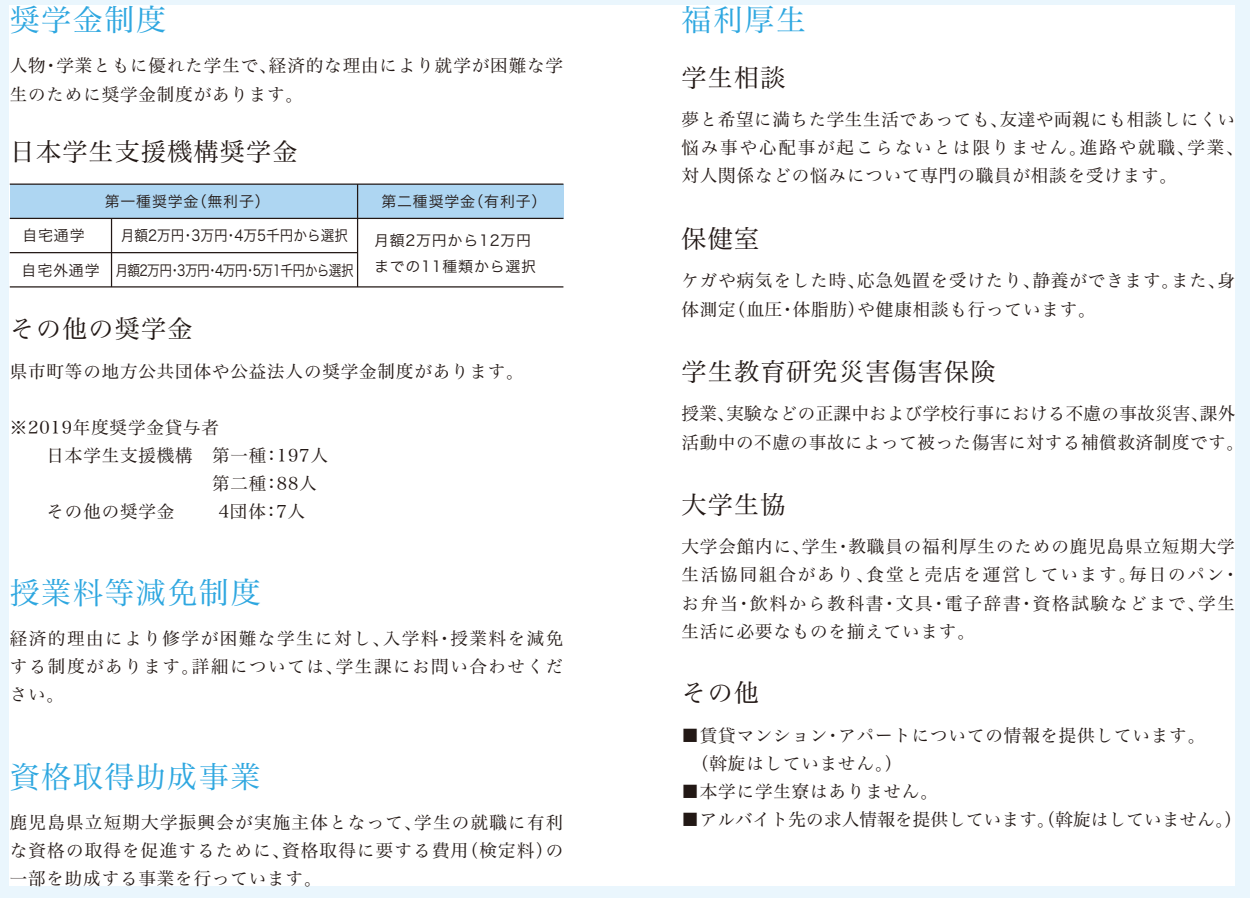
<style>
.page{position:relative;width:1250px;height:898px;background:#fff}
.page>*{position:absolute;margin:0;border:0;box-sizing:border-box;transform-origin:0 0}
.t1{font:30px "Hira Min Pro W3";letter-spacing:.05em;color:#2ea7e0}
.t2{font:25px "Hira Min Pro W3";letter-spacing:.05em;color:#221815}
.t3{font:17.5px/28px "Hira Min Pro W3";letter-spacing:.05em;color:#221815}
.t4{font:17.5px/28px "Hira Min Pro W3";letter-spacing:.105em;color:#221815}
.t5{font:17.5px "Hira Min Pro W3";letter-spacing:.015em;color:#221815}
.t6{font:15px/26.2px "Hira Kaku Pro W3";letter-spacing:.05em;color:#221815}
.t7{font:15px "Hira Kaku Pro W3";letter-spacing:-.05em;color:#221815}
.t8{font:15px "Hira Kaku Pro W3";color:#221815;scale:.91 1}
</style>
<div class="page">
<div style="left:0;top:0;width:1249px;height:898px;background:#eaf6fd"></div>
<div style="left:10px;top:5px;width:1224px;height:880px;background:#fff"></div>
<div style="left:10px;top:184px;width:553px;height:34px;background:#aed6f2"></div>
<hr style="left:10px;top:183px;width:553px;height:2px;background:#221815">
<hr style="left:10px;top:286px;width:553px;height:1px;background:#221815">
<hr style="left:10px;top:252px;width:101px;height:1px;background:#221815">
<hr style="left:10px;top:218px;width:553px;height:1px;background:#221815">
<hr style="left:357px;top:184px;width:1px;height:103px;background:#221815">
<hr style="left:111px;top:218px;width:1px;height:69px;background:#221815">
<hr style="left:111px;top:252px;width:246px;height:1px;background:#221815">
<h1 class="t1" style="left:10px;top:-6px;width:158px">奨学金制度</h1>
<p class="t3" style="left:10px;top:50px;width:554px">人物・学業ともに優れた学生で、経済的な理由により就学が困難な学生のために奨学金制度があります。</p>
<h2 class="t2" style="left:10px;top:130px;width:289px">日本学生支援機構奨学金</h2>
<p class="t6" style="left:105px;top:187px;width:166px">第一種奨学金（無利子）</p>
<p class="t6" style="left:381px;top:187px;width:166px">第二種奨学金（有利子）</p>
<p class="t6" style="left:22px;top:221px;width:64px">自宅通学</p>
<p class="t8" style="left:121px;top:222px;width:251px">月額2万円・3万円・4万5千円から選択</p>
<p class="t7" style="left:22px;top:257px;width:333px">自宅外通学 月額2万円・3万円・4万円・5万1千円から選択</p>
<h2 class="t2" style="left:10px;top:307px;width:184px">その他の奨学金</h2>
<p class="t6" style="left:374px;top:226px;width:164px">月額2万円から12万円までの11種類から選択</p>
<p class="t3" style="left:10px;top:355px;width:515px">県市町等の地方公共団体や公益法人の奨学金制度があります。</p>
<p class="t3" style="left:10px;top:412px;width:319px">※2019年度奨学金貸与者<br>　　日本学生支援機構　第一種：197人</p>
<p class="t3" style="left:10px;top:496px;width:297px">　　その他の奨学金　　 4団体：7人</p>
<h1 class="t1" style="left:10px;top:567px;width:252px">授業料等減免制度</h1>
<p class="t3" style="left:10px;top:623px;width:555px;text-align:justify">経済的理由により修学が困難な学生に対し、入学料・授業料を減免する制度があります。詳細については、学生課にお問い合わせください。</p>
<h1 class="t1" style="left:10px;top:751px;width:252px">資格取得助成事業</h1>
<p class="t3" style="left:10px;top:806px;width:555px;text-align:justify">鹿児島県立短期大学振興会が実施主体となって、学生の就職に有利な資格の取得を促進するために、資格取得に要する費用（検定料）の一部を助成する事業を行っています。</p>
<h1 class="t1" style="left:681px;top:-6px;width:126px">福利厚生</h1>
<h2 class="t2" style="left:681px;top:56px;width:105px">学生相談</h2>
<p class="t3" style="left:681px;top:104px;width:563px">夢と希望に満ちた学生生活であっても、友達や両親にも相談しにくい悩み事や心配事が起こらないとは限りません。進路や就職、学業、対人関係などの悩みについて専門の職員が相談を受けます。</p>
<h2 class="t2" style="left:681px;top:217px;width:79px">保健室</h2>
<p class="t3" style="left:681px;top:265px;width:555px">ケガや病気をした時、応急処置を受けたり、静養ができます。また、身体測定（血圧・体脂肪）や健康相談も行っています。</p>
<h2 class="t2" style="left:681px;top:350px;width:315px">学生教育研究災害傷害保険</h2>
<p class="t3" style="left:681px;top:398px;width:563px">授業、実験などの正課中および学校行事における不慮の事故災害、課外活動中の不慮の事故によって被った傷害に対する補償救済制度です。</p>
<h2 class="t2" style="left:681px;top:483px;width:105px">大学生協</h2>
<p class="t4" style="left:681px;top:531px;width:559px">大学会館内に、学生・教職員の福利厚生のための鹿児島県立短期大学生活協同組合があり、食堂と売店を運営しています。毎日のパン・お弁当・飲料から教科書・文具・電子辞書・資格試験などまで、学生生活に必要なものを揃えています。</p>
<h2 class="t2" style="left:681px;top:671px;width:79px">その他</h2>
<p class="t3" style="left:681px;top:720px;width:525px">■賃貸マンション・アパートについての情報を提供しています。　（斡旋はしていません。）</p>
<p class="t3" style="left:681px;top:776px;width:258px">■本学に学生寮はありません。</p>
<p class="t5" style="left:681px;top:805px;width:561px">■アルバイト先の求人情報を提供しています。（斡旋はしていません。）</p>
</div>
